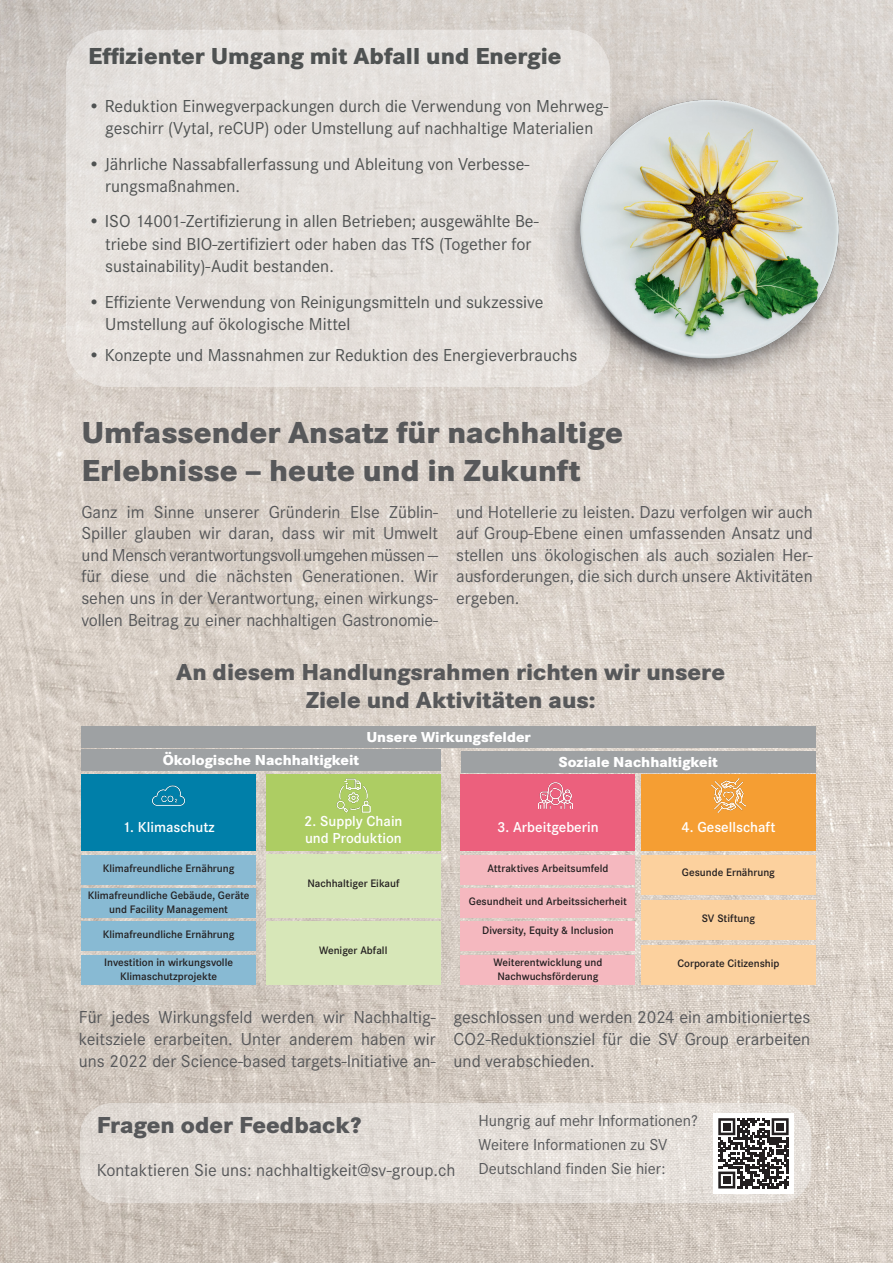
<style>
.page{position:relative;width:893px;height:1263px;background:#fff}
.page>*{position:absolute;margin:0;border:0;box-sizing:border-box;transform-origin:0 0}
.t1{font:700 expanded 31.5px/37.8px "Corporate STOT";color:#57585a}
.t2{font:700 expanded 24px/28.8px "Corporate STOT";color:#57585a;text-align:center}
.t3{font:700 expanded 24px "Corporate STOT";color:#4f5252}
.t4{font:18px/21.6px "Corporate STOT";color:#57585a;text-align:justify}
.t5{font:18px/22.5px "Corporate STOT";color:#4f5252}
.t6{font:16.5px/24px "Corporate STOT";color:#57585a}
.t7{font:15px "Corporate STOT Dem";color:#fff}
.t8{font:700 expanded 15px "Corporate STOT";color:#fff}
.t9{font:11.25px/13.5px "Corporate STOT Dem";color:#231f20;text-align:center}
</style>
<div class="page">
<img style="left:0;top:1px;width:893px;height:1262px">
<div style="left:67px;top:31px;width:542px;height:355px;background:#e5e0dc;border-radius:43px"></div>
<div style="left:66px;top:30px;width:544px;height:357px;border:2px solid #fff;border-radius:43px"></div>
<div style="left:81px;top:726px;width:735px;height:21px;background:#9ea1a3"></div>
<div style="left:81px;top:750px;width:360px;height:21px;background:#9ea1a3"></div>
<div style="left:461px;top:751px;width:355px;height:21px;background:#9ea1a3"></div>
<div style="left:266px;top:775px;width:175px;height:76px;background:#adcd63"></div>
<div style="left:81px;top:775px;width:175px;height:76px;background:#007fa9"></div>
<div style="left:461px;top:775px;width:174px;height:76px;background:#ec607d"></div>
<div style="left:641px;top:775px;width:175px;height:76px;background:#f59e33"></div>
<div style="left:81px;top:855px;width:175px;height:29px;background:#88bad3"></div>
<div style="left:81px;top:888px;width:175px;height:30px;background:#88bad3"></div>
<div style="left:81px;top:921px;width:175px;height:30px;background:#88bad3"></div>
<div style="left:81px;top:955px;width:175px;height:30px;background:#88bad3"></div>
<div style="left:266px;top:855px;width:175px;height:63px;background:#d7e7b8"></div>
<div style="left:461px;top:855px;width:174px;height:29px;background:#f5b8bf"></div>
<div style="left:461px;top:888px;width:174px;height:30px;background:#f5b8bf"></div>
<div style="left:461px;top:921px;width:174px;height:30px;background:#f5b8bf"></div>
<div style="left:461px;top:955px;width:174px;height:30px;background:#f5b8bf"></div>
<div style="left:641px;top:855px;width:175px;height:39px;background:#fcd19e"></div>
<div style="left:641px;top:900px;width:175px;height:40px;background:#fcd19e"></div>
<div style="left:641px;top:945px;width:175px;height:40px;background:#fcd19e"></div>
<div style="left:266px;top:921px;width:174px;height:63px;background:#d7e7b8"></div>
<img style="left:152px;top:785px;width:34px;height:21px">
<img style="left:336px;top:779px;width:34px;height:34px">
<img style="left:538px;top:782px;width:34px;height:27px">
<img style="left:711px;top:779px;width:34px;height:34px">
<img style="left:550px;top:86px;width:309px;height:310px;border-radius:155px">
<svg style="left:81px;top:1104px;width:729px;height:98px;background:#e2dcd6"></svg>
<div style="left:80px;top:1103px;width:731px;height:100px;border:2px solid #fff;border-radius:32px"></div>
<div style="left:713px;top:1113px;width:80px;height:80px;background:#fff"></div>
<svg style="left:718px;top:1118px;width:71px;height:70px"></svg>
<div style="left:723px;top:1123px;width:7px;height:7px;background:#231f20"></div>
<div style="left:776px;top:1123px;width:8px;height:7px;background:#231f20"></div>
<div style="left:723px;top:1176px;width:7px;height:8px;background:#231f20"></div>
<p class="t3" style="left:88px;top:42px;width:475px">Effizienter Umgang mit Abfall und Energie</p>
<p class="t5" style="left:88px;top:95px;width:522px;text-align:center">• Reduktion Einwegverpackungen durch die Verwendung von Mehrweg&shy;geschirr (Vytal, reCUP) oder Umstellung auf nachhaltige Materialien</p>
<p class="t5" style="left:105px;top:153px;width:426px;text-indent:-17px">• Jährliche Nassabfallerfassung und Ableitung von Verbesse&shy;rungsmaßnahmen.</p>
<p class="t5" style="left:105px;top:210px;width:435px;text-indent:-17px">• ISO 14001-Zertifizierung in allen Betrieben; ausgewählte Be&shy;triebe sind BIO-zertifiziert oder haben das TfS (Together for sustainability)-Audit bestanden.</p>
<p class="t5" style="left:105px;top:291px;width:440px;text-indent:-17px">• Effiziente Verwendung von Reinigungsmitteln und sukzessive<br>Umstellung auf ökologische Mittel</p>
<p class="t5" style="left:88px;top:344px;width:490px">• Konzepte und Massnahmen zur Reduktion des Energieverbrauchs</p>
<p class="t1" style="left:81px;top:415px;width:543px">Umfassender Ansatz für nachhaltige<br>Erlebnisse – heute und in Zukunft</p>
<p class="t4" style="left:81px;top:501px;width:358px">Ganz im Sinne unserer Gründerin Else Züblin-Spiller glauben wir daran, dass wir mit Umwelt und Mensch verantwortungsvoll umgehen müssen — für diese und die nächsten Generationen. Wir sehen uns in der Verantwortung, einen wirkungs&shy;vollen Beitrag zu einer nachhaltigen Gastronomie-</p>
<p class="t4" style="left:456px;top:501px;width:358px">und Hotellerie zu leisten. Dazu verfolgen wir auch auf Group-Ebene einen umfassenden Ansatz und stellen uns ökologischen als auch sozialen Her&shy;ausforderungen, die sich durch unsere Aktivitäten ergeben.</p>
<p class="t2" style="left:176px;top:658px;width:550px">An diesem Handlungsrahmen richten wir unsere<br>Ziele und Aktivitäten aus:</p>
<p class="t8" style="left:366px;top:728px;width:166px">Unsere Wirkungsfelder</p>
<p class="t8" style="left:163px;top:751px;width:198px">Ökologische Nachhaltigkeit</p>
<p class="t8" style="left:559px;top:753px;width:161px">Soziale Nachhaltigkeit</p>
<p class="t7" style="left:304px;top:813px;width:100px">2. Supply Chain</p>
<p class="t7" style="left:305px;top:829px;width:98px">und Produktion</p>
<p class="t7" style="left:123px;top:819px;width:94px">1. Klimaschutz</p>
<p class="t7" style="left:497px;top:819px;width:103px">3. Arbeitgeberin</p>
<p class="t7" style="left:681px;top:819px;width:95px">4. Gesellschaft</p>
<p class="t9" style="left:103px;top:862px;width:133px">Klimafreundliche Ernährung</p>
<p class="t9" style="left:88px;top:889px;width:163px">Klimafreundliche Gebäude, Geräte und Facility Management</p>
<p class="t9" style="left:103px;top:928px;width:133px">Klimafreundliche Ernährung</p>
<p class="t9" style="left:104px;top:956px;width:130px">Investition in wirkungsvolle</p>
<p class="t9" style="left:120px;top:969px;width:99px">Klimaschutzprojekte</p>
<p class="t9" style="left:487px;top:862px;width:123px">Attraktives Arbeitsumfeld</p>
<p class="t9" style="left:469px;top:895px;width:160px">Gesundheit und Arbeitssicherheit</p>
<p class="t9" style="left:482px;top:923px;width:133px">Diversity, Equity &amp; Inclusion</p>
<p class="t9" style="left:494px;top:956px;width:110px">Weiterentwicklung und</p>
<p class="t9" style="left:497px;top:969px;width:103px">Nachwuchsförderung</p>
<p class="t9" style="left:682px;top:866px;width:95px">Gesunde Ernährung</p>
<p class="t9" style="left:702px;top:912px;width:55px">SV Stiftung</p>
<p class="t9" style="left:677px;top:957px;width:104px">Corporate Citizenship</p>
<p class="t9" style="left:307px;top:877px;width:94px">Nachhaltiger Eikauf</p>
<p class="t9" style="left:319px;top:943px;width:70px">Weniger Abfall</p>
<p class="t4" style="left:79px;top:1007px;width:358px">Für jedes Wirkungsfeld werden wir Nachhaltig&shy;keitsziele erarbeiten. Unter anderem haben wir uns 2022 der Science-based targets-Initiative an-</p>
<p class="t4" style="left:454px;top:1007px;width:358px">geschlossen und werden 2024 ein ambitioniertes CO2-Reduktionsziel für die SV Group erarbeiten und verabschieden.</p>
<p class="t2" style="left:97px;top:1111px;width:266px">Fragen oder Feedback?</p>
<p class="t4" style="left:97px;top:1159px;width:360px">Kontaktieren Sie uns: nachhaltigkeit@sv-group.ch</p>
<p class="t6" style="left:478px;top:1109px;width:221px">Hungrig auf mehr Informationen?<br>Weitere Informationen zu SV<br>Deutschland finden Sie hier:</p>
</div>
